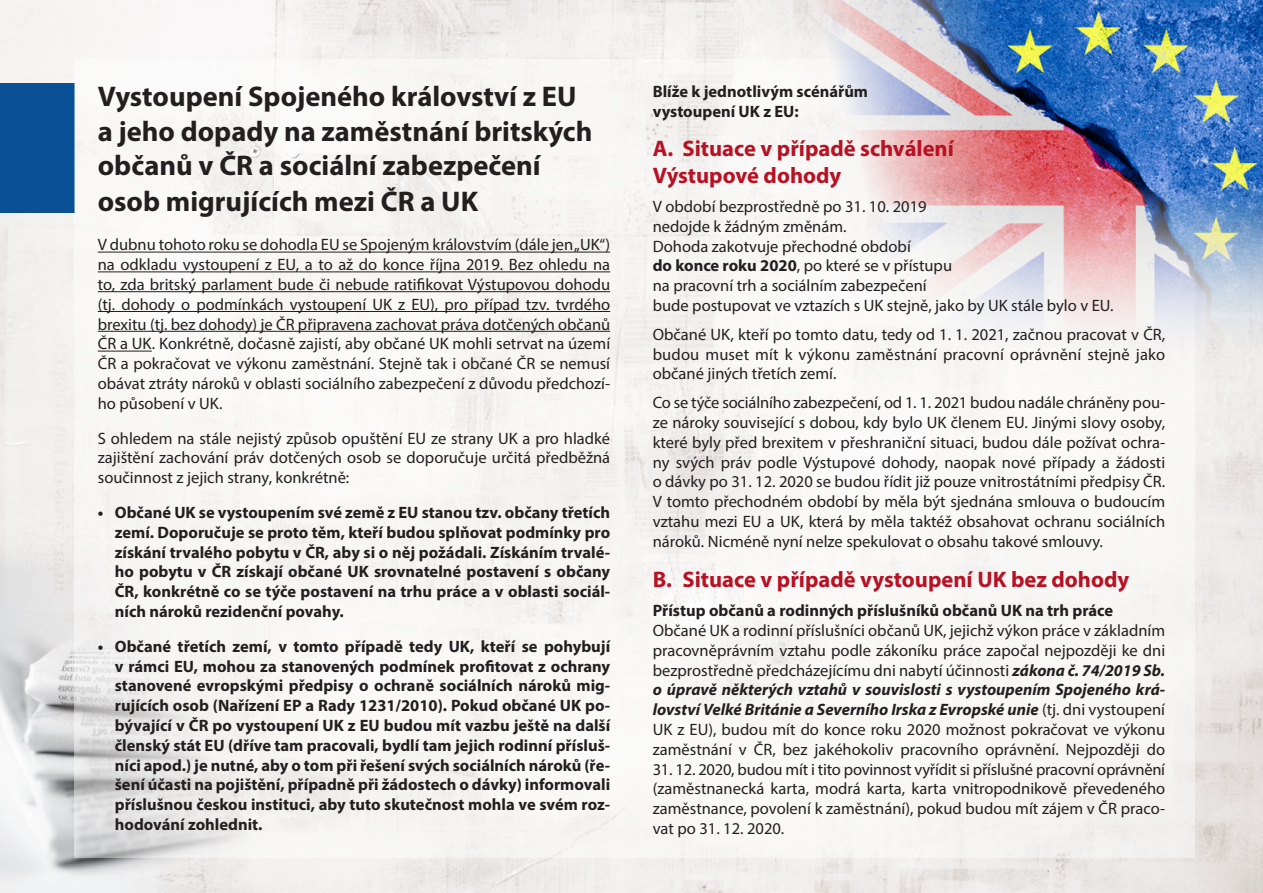
<style>
.page{position:relative;width:1263px;height:893px;background:#fff}
.page>*{position:absolute;margin:0;border:0;box-sizing:border-box;transform-origin:0 0}
.t1{font:700 28.5px/34.2px "Myriad Pro";color:#231f20}
.t2{font:700 22.5px "Myriad Pro";color:#b71123}
.t3{font:16.5px/19.8px "Myriad Pro";color:#231f20;text-align:justify}
.t4{font:700 16.5px/19.8px "Myriad Pro";color:#231f20;text-align:justify}
.s1{font-weight:700}
.s2{font-weight:700;font-style:italic}
</style>
<div class="page">
<img style="left:0;top:0;width:1263px;height:893px">
<div style="left:0;top:83px;width:74px;height:129px;background:#095097"></div>
<img style="left:0;top:528px;width:453px;height:365px">
<div style="left:74px;top:60px;width:1121px;height:798px;background:#f7f7f6"></div>
<img style="left:798px;top:0;width:465px;height:364px">
<hr style="left:98px;top:252px;width:512px;height:1px;background:#231f20">
<hr style="left:98px;top:271px;width:512px;height:1px;background:#231f20">
<hr style="left:98px;top:291px;width:512px;height:1px;background:#231f20">
<hr style="left:98px;top:311px;width:512px;height:1px;background:#231f20">
<hr style="left:98px;top:331px;width:512px;height:1px;background:#231f20">
<hr style="left:98px;top:351px;width:54px;height:1px;background:#231f20">
<p class="t1" style="left:98px;top:79px;width:496px">Vystoupení Spojeného království z EU a jeho dopady na zaměstnání britských občanů v ČR a sociální zabezpečení</p>
<p class="t1" style="left:98px;top:183px;width:382px">osob migrujících mezi ČR a UK</p>
<p class="t3" style="left:98px;top:235px;width:514px">V dubnu tohoto roku se dohodla EU se Spojeným královstvím (dále jen „UK“) na odkladu vystoupení z EU, a to až do konce října 2019. Bez ohledu na to, zda britský parlament bude či nebude ratifikovat Výstupovou dohodu (tj. dohody o podmínkách vystoupení UK z EU), pro případ tzv. tvrdého brexitu (tj. bez dohody) je ČR připravena zachovat práva dotčených občanů ČR a UK. Konkrétně, dočasně zajistí, aby občané UK mohli setrvat na území ČR a pokračovat ve výkonu zaměstnání. Stejně tak i občané ČR se nemusí obávat ztráty nároků v oblasti sociálního zabezpečení z důvodu předchozí&shy;ho působení v UK.</p>
<p class="t3" style="left:98px;top:428px;width:514px">S ohledem na stále nejistý způsob opuštění EU ze strany UK a pro hladké zajištění zachování práv dotčených osob se doporučuje určitá předběžná součinnost z jejich strany, konkrétně:</p>
<p class="t4" style="left:115px;top:502px;width:497px;text-indent:-17px">• Občané UK se vystoupením své země z EU stanou tzv. občany třetích zemí. Doporučuje se proto těm, kteří budou splňovat podmínky pro získání trvalého pobytu v ČR, aby si o něj požádali. Získáním trvalé&shy;ho pobytu v ČR získají občané UK srovnatelné postavení s občany ČR, konkrétně co se týče postavení na trhu práce a v oblasti sociál&shy;ních nároků rezidenční povahy.</p>
<p class="t4" style="left:115px;top:636px;width:497px;text-indent:-17px">• Občané třetích zemí, v tomto případě tedy UK, kteří se pohybují v rámci EU, mohou za stanovených podmínek profitovat z ochrany stanovené evropskými předpisy o ochraně sociálních nároků mig&shy;rujících osob (Nařízení EP a Rady 1231/2010). Pokud občané UK po&shy;bývající v ČR po vystoupení UK z EU budou mít vazbu ještě na další členský stát EU (dříve tam pracovali, bydlí tam jejich rodinní přísluš&shy;níci apod.) je nutné, aby o tom při řešení svých sociálních nároků (ře&shy;šení účasti na pojištění, případně při žádostech o dávky) informovali příslušnou českou instituci, aby tuto skutečnost mohla ve svém roz&shy;hodování zohlednit.</p>
<p class="t4" style="left:653px;top:81px;width:217px">Blíže k jednotlivým scénářům</p>
<p class="t4" style="left:653px;top:101px;width:147px">vystoupení UK z EU:</p>
<p class="t2" style="left:653px;top:134px;width:303px">A. Situace v případě schválení</p>
<p class="t2" style="left:653px;top:161px;width:190px">Výstupové dohody</p>
<p class="t3" style="left:653px;top:196px;width:275px">V období bezprostředně po 31. 10. 2019</p>
<p class="t3" style="left:653px;top:216px;width:195px">nedojde k žádným změnám.</p>
<p class="t3" style="left:653px;top:236px;width:260px">Dohoda zakotvuje přechodné období</p>
<p class="t3" style="left:653px;top:256px;width:301px"><span class="s1">do konce roku 2020</span>, po které se v přístupu</p>
<p class="t3" style="left:653px;top:276px;width:275px">na pracovní trh a sociálním zabezpečení</p>
<p class="t3" style="left:653px;top:295px;width:462px">bude postupovat ve vztazích s UK stejně, jako by UK stále bylo v EU.</p>
<p class="t3" style="left:653px;top:324px;width:514px">Občané UK, kteří po tomto datu, tedy od 1. 1. 2021, začnou pracovat v ČR, budou muset mít k výkonu zaměstnání pracovní oprávnění stejně jako občané jiných třetích zemí.</p>
<p class="t3" style="left:653px;top:393px;width:514px">Co se týče sociálního zabezpečení, od 1. 1. 2021 budou nadále chráněny pou&shy;ze nároky související s dobou, kdy bylo UK členem EU. Jinými slovy osoby, které byly před brexitem v přeshraniční situaci, budou dále požívat ochra&shy;ny svých práv podle Výstupové dohody, naopak nové případy a žádosti o dávky po 31. 12. 2020 se budou řídit již pouze vnitrostátními předpisy ČR.<br>V tomto přechodném období by měla být sjednána smlouva o budoucím vztahu mezi EU a UK, která by měla taktéž obsahovat ochranu sociálních nároků. Nicméně nyní nelze spekulovat o obsahu takové smlouvy.</p>
<p class="t2" style="left:653px;top:565px;width:478px">B. Situace v případě vystoupení UK bez dohody</p>
<p class="t4" style="left:653px;top:600px;width:462px">Přístup občanů a rodinných příslušníků občanů UK na trh práce</p>
<p class="t3" style="left:653px;top:620px;width:514px">Občané UK a rodinní příslušníci občanů UK, jejichž výkon práce v základním pracovněprávním vztahu podle zákoníku práce započal nejpozději ke dni bezprostředně předcházejícímu dni nabytí účinnosti <span class="s2">zákona č. 74/2019 Sb. o úpravě některých vztahů v souvislosti s vystoupením Spojeného krá&shy;lovství Velké Británie a Severního Irska z Evropské unie</span> (tj. dni vystoupení UK z EU), budou mít do konce roku 2020 možnost pokračovat ve výkonu zaměstnání v ČR, bez jakéhokoliv pracovního oprávnění. Nejpozději do</p>
<p class="t3" style="left:653px;top:759px;width:514px">31. 12. 2020, budou mít i tito povinnost vyřídit si příslušné pracovní oprávnění (zaměstnanecká karta, modrá karta, karta vnitropodnikově převedeného zaměstnance, povolení k zaměstnání), pokud budou mít zájem v ČR praco&shy;vat po 31. 12. 2020.</p>
</div>
